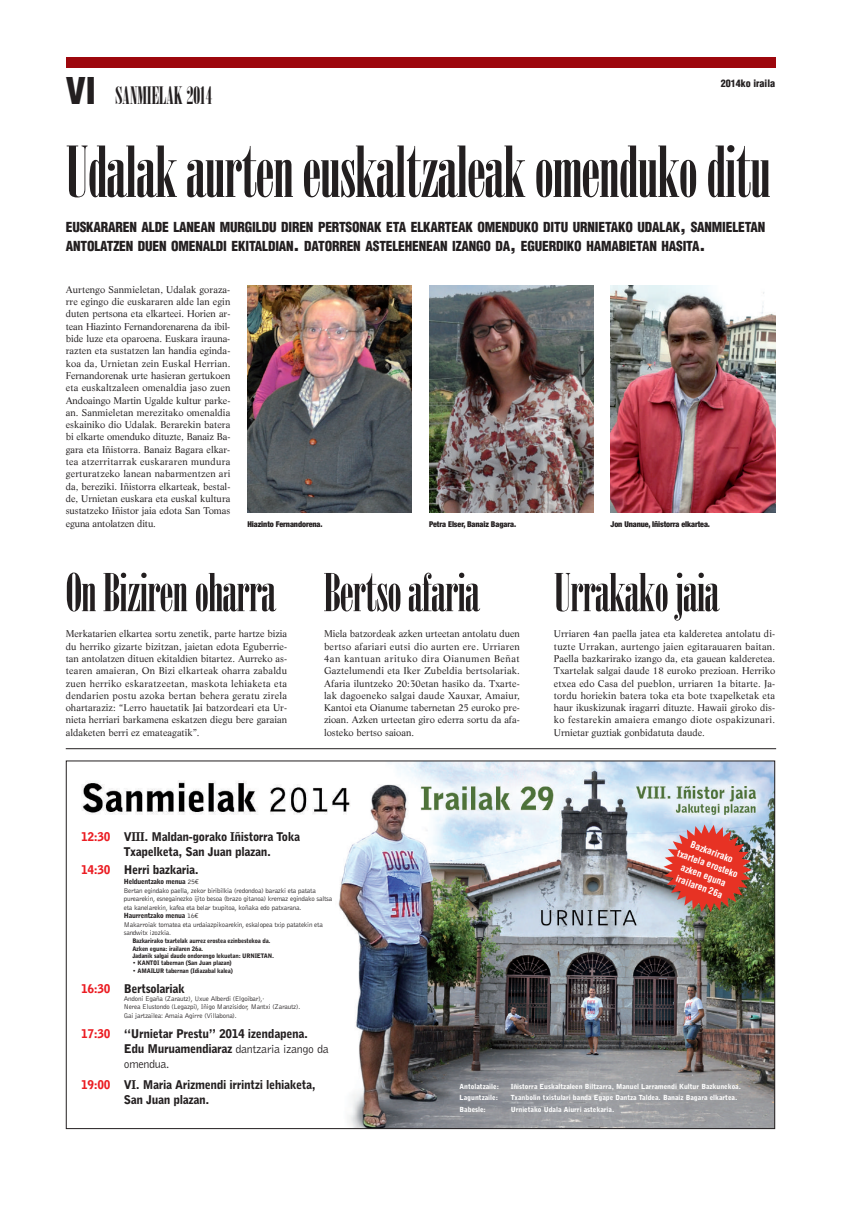
<style>
.page{position:relative;width:841px;height:1209px;background:#fff}
.page>*{position:absolute;margin:0;border:0;box-sizing:border-box;transform-origin:0 0}
.t1{font:70px "Onyx";letter-spacing:-.015em;color:#231f20}
.t2{font:52px "Onyx";letter-spacing:-.015em;color:#231f20}
.t3{font:24px "Onyx";color:#231f20}
.t4{font:900 condensed 13.5px/19px "Helvetica";letter-spacing:-.015em;color:#231f20}
.t5{font:900 12px/15px "Bell Gothic BT";letter-spacing:-.03em;color:#231f20}
.t6{font:900 condensed 10px "Helvetica";color:#231f20}
.t7{font:9.6px/12.3px "Life";color:#231f20;text-align:justify}
.t8{font:700 condensed 9.3px/12.3px "Helvetica";color:#fff;text-align:center}
.t9{font:900 condensed 8px "Helvetica Neue";letter-spacing:-.01em;color:#231f20}
.t10{font:7px/8.5px "Bell Gothic BT";letter-spacing:-.03em;color:#231f20}
.t11{font:900 7px "Bell Gothic BT";color:#fff}
.t12{font:900 6.2px/7.4px "Bell Gothic BT";letter-spacing:-.03em;color:#231f20}
.s1{font-family:"Helvetica";font-weight:900;font-stretch:condensed;font-size:36px}
.s2{font-size:18px}
.s3{color:#eb1d23}
.s4{font-weight:900}
.s5{font-family:"Euro Mono"}
.s6{font-weight:400}
</style>
<div class="page">
<img style="left:247px;top:286px;width:165px;height:226px">
<img style="left:429px;top:286px;width:164px;height:226px">
<img style="left:610px;top:286px;width:164px;height:226px">
<div style="left:66px;top:57px;width:708px;height:10px;background:#9d070d"></div>
<hr style="left:66px;top:748px;width:709px;height:1px;background:#231f20">
<img style="left:82px;top:762px;width:690px;height:365px">
<img style="left:663px;top:824px;width:88px;height:88px">
<h3 class="t3" style="left:66px;top:83px;width:148px"><span class="s1">VI</span> SANMIELAK 2014</h3>
<p class="t6" style="left:720px;top:80px;width:56px">2014ko iraila</p>
<h1 class="t1" style="left:66px;top:135px;width:706px">Udalak aurten euskaltzaleak omenduko ditu</h1>
<h3 class="t4" style="left:66px;top:219px;width:700px">EUSKARAREN ALDE LANEAN MURGILDU DIREN PERTSONAK ETA ELKARTEAK OMENDUKO DITU URNIETAKO UDALAK<span class="s2">,</span> SANMIELETAN<br>ANTOLATZEN DUEN OMENALDI EKITALDIAN<span class="s2">.</span> DATORREN ASTELEHENEAN IZANGO DA<span class="s2">,</span> EGUERDIKO HAMABIETAN HASITA<span class="s2">.</span></h3>
<p class="t7" style="left:66px;top:284px;width:166px">Aurtengo Sanmieletan, Udalak goraza&shy;rre egingo die euskararen alde lan egin duten pertsona eta elkarteei. Horien ar&shy;tean Hiazinto Fernandorenarena da ibil&shy;bide luze eta oparoena. Euskara irauna&shy;razten eta sustatzen lan handia eginda&shy;koa da, Urnietan zein Euskal Herrian.<br>Fernandorenak urte hasieran gertukoen eta euskaltzaleen omenaldia jaso zuen Andoaingo Martin Ugalde kultur parke&shy;an. Sanmieletan merezitako omenaldia eskainiko dio Udalak. Berarekin batera bi elkarte omenduko dituzte, Banaiz Ba&shy;gara eta Iñistorra. Banaiz Bagara elkar&shy;tea atzerritarrak euskararen mundura gerturatzeko lanean nabarmentzen ari da, bereziki. Iñistorra elkarteak, bestal&shy;de, Urnietan euskara eta euskal kultura sustatzeko Iñistor jaia edota San Tomas eguna antolatzen ditu.</p>
<p class="t9" style="left:247px;top:521px;width:77px">Hiazinto Fernandorena.</p>
<p class="t9" style="left:429px;top:521px;width:89px">Petra Elser, Banaiz Bagara.</p>
<p class="t9" style="left:610px;top:521px;width:101px">Jon Unanue, Iñistorra elkartea.</p>
<h2 class="t2" style="left:66px;top:565px;width:212px">On Biziren oharra</h2>
<h2 class="t2" style="left:553px;top:565px;width:167px">Urrakako jaia</h2>
<h2 class="t2" style="left:324px;top:565px;width:157px">Bertso afaria</h2>
<p class="t7" style="left:324px;top:628px;width:197px">Miela batzordeak azken urteetan antolatu duen bertso afariari eutsi dio aurten ere. Urriaren 4an kantuan arituko dira Oianumen Beñat Gaztelumendi eta Iker Zubeldia bertsolariak.<br>Afaria iluntzeko 20:30etan hasiko da. Txarte&shy;lak dagoeneko salgai daude Xauxar, Amaiur, Kantoi eta Oianume tabernetan 25 euroko pre&shy;zioan. Azken urteetan giro ederra sortu da afa&shy;losteko bertso saioan.</p>
<p class="t7" style="left:66px;top:628px;width:223px">Merkatarien elkartea sortu zenetik, parte hartze bizia du herriko gizarte bizitzan, jaietan edota Eguberrie&shy;tan antolatzen dituen ekitaldien bitartez. Aurreko as&shy;tearen amaieran, On Bizi elkarteak oharra zabaldu zuen herriko eskaratzeetan, maskota lehiaketa eta dendarien postu azoka bertan behera geratu zirela ohartaraziz: “Lerro hauetatik Jai batzordeari eta Ur&shy;nieta herriari barkamena eskatzen diegu bere garaian aldaketen berri ez emateagatik”.</p>
<p class="t7" style="left:553px;top:628px;width:223px">Urriaren 4an paella jatea eta kalderetea antolatu di&shy;tuzte Urrakan, aurtengo jaien egitarauaren baitan.<br>Paella bazkarirako izango da, eta gauean kalderetea.<br>Txartelak salgai daude 18 euroko prezioan. Herriko etxea edo Casa del pueblon, urriaren 1a bitarte. Ja&shy;tordu horiekin batera toka eta bote txapelketak eta haur ikuskizunak iragarri dituzte. Hawaii giroko dis&shy;ko festarekin amaiera emango diote ospakizunari.<br>Urnietar guztiak gonbidatuta daude.</p>
<p class="t5" style="left:124px;top:830px;width:178px;text-indent:-43px"><span class="s3">12:30</span> VIII. Maldan-gorako Iñistorra Toka<br>Txapelketa, San Juan plazan.</p>
<p class="t5" style="left:81px;top:863px;width:119px"><span class="s3">14:30</span> Herri bazkaria.</p>
<p class="t10" style="left:124px;top:878px;width:210px"><span class="s4">Helduentzako menua</span> 25<span class="s5">€<br></span>Bertan egindako paella, zekor biribilkia (redondoa) barazki eta patata purearekin, esnegainezko ijito besoa (brazo gitanoa) kremaz egindako saltsa eta kanelarekin, kafea eta belar txupitoa, koñaka edo patxarana.<br><span class="s4">Haurrentzako menua</span> 16<span class="s5">€<br></span>Makarroiak tomatea eta urdaiazpikoarekin, eskalopea txip patatekin eta sandwitx izozkia.</p>
<p class="t12" style="left:132px;top:937px;width:143px">Bazkarirako txartelak aurrez erostea ezinbestekoa da.<br>Azken eguna: irailaren 26a.<br>Jadanik salgai daude ondorengo lekuetan: URNIETAN.</p>
<p class="t12" style="left:132px;top:959px;width:101px">• KANTOI tabernan (San Juan plazan)</p>
<p class="t12" style="left:132px;top:967px;width:102px">• AMAILUR tabernan (Idiazabal kalea)</p>
<p class="t5" style="left:81px;top:982px;width:105px"><span class="s3">16:30</span> Bertsolariak</p>
<p class="t10" style="left:124px;top:994px;width:178px">Andoni Egaña (Zarautz), Uxue Alberdi (Elgoibar),·<br>Nerea Elustondo (Legazpi), Iñigo Manzisidor, Mantxi (Zarautz).<br>Gai jartzailea: Amaia Agirre (Villabona).</p>
<p class="t5" style="left:124px;top:1027px;width:206px;text-indent:-43px"><span class="s3">17:30</span> “Urnietar Prestu” 2014 izendapena.<br>Edu Muruamendiaraz <span class="s6">dantzaria izango da omendua.</span></p>
<p class="t5" style="left:124px;top:1078px;width:193px;text-indent:-43px"><span class="s3">19:00</span> VI. Maria Arizmendi irrintzi lehiaketa,<br>San Juan plazan.</p>
<p class="t11" style="left:459px;top:1083px;width:41px">Antolatzaile:</p>
<p class="t11" style="left:510px;top:1083px;width:232px">Iñistorra Euskaltzaleen Biltzarra, Manuel Larramendi Kultur Bazkunekoa.</p>
<p class="t8" style="left:683px;top:836px;width:65px;rotate:20deg">Bazkarirako txartela erosteko azken eguna irailaren 26a</p>
<p class="t11" style="left:459px;top:1095px;width:40px">Laguntzaile:</p>
<p class="t11" style="left:510px;top:1095px;width:228px">Txanbolin txistulari banda Egape Dantza Taldea. Banaiz Bagara elkartea.</p>
<p class="t11" style="left:459px;top:1107px;width:28px">Babesle:</p>
<p class="t11" style="left:510px;top:1107px;width:105px">Urnietako Udala Aiurri astekaria.</p>
</div>
